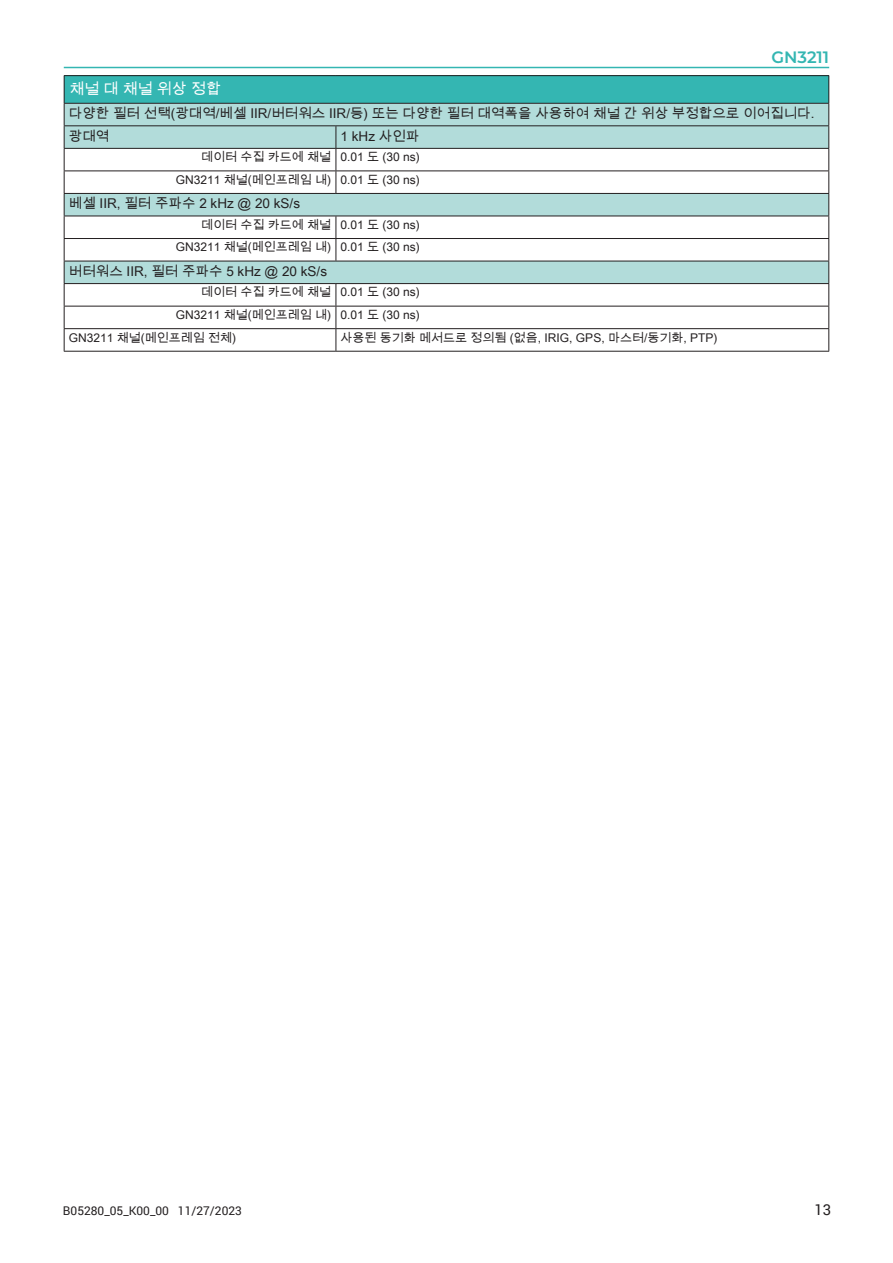
<style>
.page{position:relative;width:893px;height:1263px;background:#fff}
.page>*{position:absolute;margin:0;border:0;box-sizing:border-box;transform-origin:0 0}
.t1{font:600 16.5px "Montserrat";color:#34b6b2}
.t2{font:15px "Arial Unicode MS";color:#fff}
.t3{font:15px "Roboto";color:#231f20}
.t4{font:13.5px/22.5px "Arial Unicode MS";color:#231f20}
.t5{font:12px/22.5px "Arial Unicode MS";color:#231f20;text-align:right}
.t6{font:12px "Roboto";color:#231f20}
</style>
<div class="page">
<hr style="left:64px;top:67px;width:765px;height:1px;background:#34b6b2">
<div style="left:64px;top:76px;width:765px;height:27px;background:#34b6b2"></div>
<svg style="left:65px;top:104px;width:763px;height:179px;fill:#b2dcda"></svg>
<hr style="left:64px;top:75px;width:272px;height:1px;background:#231f20">
<hr style="left:336px;top:75px;width:493px;height:1px;background:#231f20">
<hr style="left:64px;top:103px;width:272px;height:1px;background:#231f20">
<hr style="left:336px;top:103px;width:493px;height:1px;background:#231f20">
<hr style="left:64px;top:125px;width:272px;height:1px;background:#231f20">
<hr style="left:336px;top:125px;width:493px;height:1px;background:#231f20">
<hr style="left:64px;top:148px;width:272px;height:1px;background:#231f20">
<hr style="left:336px;top:148px;width:493px;height:1px;background:#231f20">
<hr style="left:64px;top:171px;width:272px;height:1px;background:#231f20">
<hr style="left:336px;top:171px;width:493px;height:1px;background:#231f20">
<svg style="left:336px;top:126px;width:1px;height:67px"></svg>
<hr style="left:64px;top:193px;width:272px;height:1px;background:#231f20">
<hr style="left:336px;top:193px;width:493px;height:1px;background:#231f20">
<hr style="left:64px;top:216px;width:272px;height:1px;background:#231f20">
<hr style="left:336px;top:216px;width:493px;height:1px;background:#231f20">
<hr style="left:64px;top:238px;width:272px;height:1px;background:#231f20">
<hr style="left:336px;top:238px;width:493px;height:1px;background:#231f20">
<svg style="left:336px;top:216px;width:1px;height:45px"></svg>
<hr style="left:64px;top:261px;width:272px;height:1px;background:#231f20">
<hr style="left:336px;top:261px;width:493px;height:1px;background:#231f20">
<hr style="left:64px;top:283px;width:272px;height:1px;background:#231f20">
<hr style="left:336px;top:283px;width:493px;height:1px;background:#231f20">
<hr style="left:64px;top:306px;width:272px;height:1px;background:#231f20">
<hr style="left:336px;top:306px;width:493px;height:1px;background:#231f20">
<hr style="left:64px;top:328px;width:272px;height:1px;background:#231f20">
<svg style="left:64px;top:76px;width:1px;height:275px"></svg>
<hr style="left:336px;top:328px;width:493px;height:1px;background:#231f20">
<svg style="left:336px;top:284px;width:1px;height:67px"></svg>
<svg style="left:828px;top:76px;width:1px;height:275px"></svg>
<hr style="left:64px;top:351px;width:272px;height:1px;background:#231f20">
<hr style="left:336px;top:351px;width:493px;height:1px;background:#231f20">
<h1 class="t1" style="left:771px;top:46px;width:59px">GN3211</h1>
<p class="t2" style="left:69px;top:78px;width:153px">채널 대 채널 위상 정합</p>
<p class="t4" style="left:69px;top:102px;width:747px">다양한 필터 선택(광대역/베셀 IIR/버터워스 IIR/등) 또는 다양한 필터 대역폭을 사용하여 채널 간 위상 부정합으로 이어집니다. 광대역</p>
<p class="t4" style="left:341px;top:125px;width:80px">1 kHz 사인파</p>
<p class="t5" style="left:176px;top:145px;width:246px">데이터 수집 카드에 채널 0.01 도 (30 ns)<br>GN3211 채널(메인프레임 내) 0.01 도 (30 ns)</p>
<p class="t4" style="left:69px;top:192px;width:233px">베셀 IIR, 필터 주파수 2 kHz @ 20 kS/s</p>
<p class="t5" style="left:176px;top:213px;width:246px">데이터 수집 카드에 채널 0.01 도 (30 ns)<br>GN3211 채널(메인프레임 내) 0.01 도 (30 ns)</p>
<p class="t4" style="left:69px;top:260px;width:260px">버터워스 IIR, 필터 주파수 5 kHz @ 20 kS/s</p>
<p class="t5" style="left:201px;top:281px;width:220px">데이터 수집 카드에 채널 0.01 도 (30 ns)</p>
<p class="t5" style="left:176px;top:303px;width:246px">GN3211 채널(메인프레임 내) 0.01 도 (30 ns)</p>
<p class="t5" style="left:69px;top:326px;width:169px">GN3211 채널(메인프레임 전체)</p>
<p class="t5" style="left:341px;top:326px;width:378px">사용된 동기화 메서드로 정의됨 (없음, IRIG, GPS, 마스터/동기화, PTP)</p>
<p class="t6" style="left:63px;top:1202px;width:181px">B05280_05_K00_00 11/27/2023</p>
<p class="t3" style="left:814px;top:1199px;width:18px">13</p>
</div>
